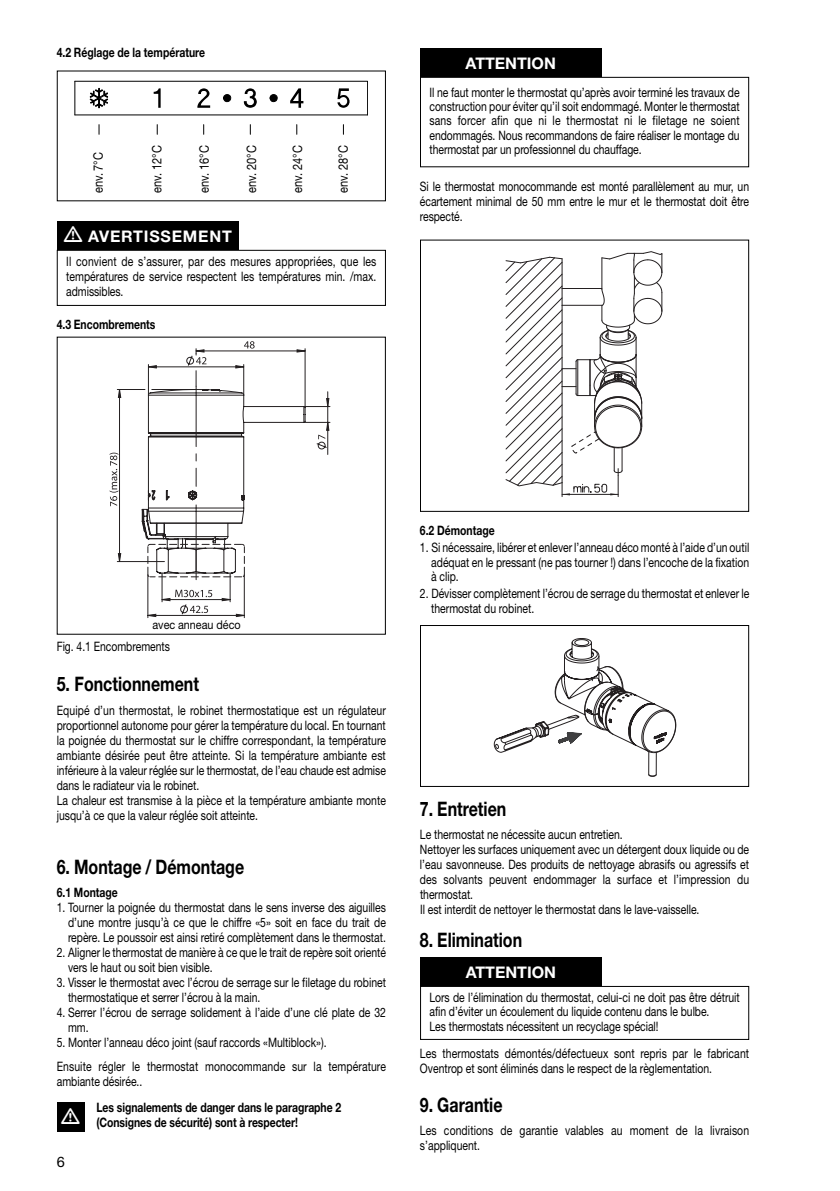
<style>
.page{position:relative;width:840px;height:1191px;background:#fff}
.page>*{position:absolute;margin:0;border:0;box-sizing:border-box;transform-origin:0 0}
.t1{font:700 20px "Helvetica Neue";color:#000;scale:.8 1}
.t2{font:700 16px "Helvetica Neue";color:#fff}
.t3{font:700 16px "Helvetica Neue";letter-spacing:.05em;color:#fff}
.t4{font:14.4px "Helvetica Neue";color:#000}
.t5{font:13px/15px "Helvetica Neue";color:#000;scale:.8 1}
.t6{font:700 13px/15px "Helvetica Neue";letter-spacing:-.005em;color:#000;scale:.8 1}
.t7{font:13px "Helvetica Neue";color:#000;scale:.85 1}
.t8{font:12px "Helvetica Neue";color:#000;scale:.9 1}
</style>
<div class="page">
<div style="left:57px;top:221px;width:181px;height:29px;background:#000"></div>
<div style="left:57px;top:250px;width:329px;height:56px;border:1px solid #000"></div>
<svg style="left:109px;top:341px;width:221px;height:276px"></svg>
<div style="left:57px;top:1102px;width:27px;height:30px;background:#000"></div>
<div style="left:420px;top:49px;width:181px;height:28px;background:#000"></div>
<div style="left:420px;top:77px;width:328px;height:90px;border:1px solid #000"></div>
<div style="left:420px;top:957px;width:181px;height:29px;background:#000"></div>
<div style="left:420px;top:986px;width:328px;height:54px;border:1px solid #000"></div>
<svg style="left:74px;top:81px;width:294px;height:35px"></svg>
<svg style="left:493px;top:638px;width:182px;height:138px"></svg>
<div style="left:420px;top:625px;width:328px;height:162px;border:1px solid #000"></div>
<svg style="left:505px;top:251px;width:157px;height:245px"></svg>
<div style="left:420px;top:239px;width:328px;height:273px;border:1px solid #000"></div>
<p class="t6" style="left:57px;top:46px;width:187px">4.2 Réglage de la température</p>
<p class="t7" style="left:94px;top:193px;width:49px;rotate:-90deg">env. 7°C</p>
<p class="t7" style="left:152px;top:193px;width:57px;rotate:-90deg">env. 12°C</p>
<p class="t7" style="left:199px;top:193px;width:57px;rotate:-90deg">env. 16°C</p>
<p class="t7" style="left:247px;top:193px;width:57px;rotate:-90deg">env. 20°C</p>
<p class="t7" style="left:293px;top:193px;width:57px;rotate:-90deg">env. 24°C</p>
<p class="t7" style="left:338px;top:193px;width:57px;rotate:-90deg">env. 28°C</p>
<p class="t3" style="left:88px;top:231px;width:145px">AVERTISSEMENT</p>
<p class="t5" style="left:66px;top:255px;width:389px;text-align:justify">Il convient de s’assurer, par des mesures appropriées, que les températures de service respectent les températures min. /max. admissibles.</p>
<p class="t6" style="left:57px;top:318px;width:125px">4.3 Encombrements</p>
<p class="t2" style="left:465px;top:57px;width:92px">ATTENTION</p>
<p class="t5" style="left:429px;top:86px;width:389px;line-height:14.4px;text-align:justify">Il ne faut monter le thermostat qu’après avoir terminé les travaux de construction pour éviter qu’il soit endommagé. Monter le thermostat sans forcer afin que ni le thermostat ni le filetage ne soient endommagés. Nous recommandons de faire réaliser le montage du thermostat par un professionnel du chauffage.</p>
<p class="t5" style="left:419px;top:180px;width:413px;text-align:justify">Si le thermostat monocommande est monté parallèlement au mur, un écartement minimal de 50 mm entre le mur et le thermostat doit être respecté.</p>
<p class="t8" style="left:152px;top:620px;width:99px">avec anneau déco</p>
<p class="t5" style="left:57px;top:640px;width:143px">Fig. 4.1 Encombrements</p>
<h1 class="t1" style="left:57px;top:677px;width:179px">5. Fonctionnement</h1>
<p class="t5" style="left:57px;top:704px;width:413px">Equipé d’un thermostat, le robinet thermostatique est un régulateur proportionnel autonome pour gérer la température du local. En tournant la poignée du thermostat sur le chiffre correspondant, la température ambiante désirée peut être atteinte. Si la température ambiante est inférieure à la valeur réglée sur le thermostat, de l’eau chaude est admise dans le radiateur via le robinet.<br>La chaleur est transmise à la pièce et la température ambiante monte jusqu’à ce que la valeur réglée soit atteinte.</p>
<h1 class="t1" style="left:57px;top:859px;width:236px">6. Montage / Démontage</h1>
<p class="t6" style="left:57px;top:886px;width:78px">6.1 Montage</p>
<p class="t5" style="left:68px;top:901px;width:399px;text-align:justify;text-indent:-11px">1. Tourner la poignée du thermostat dans le sens inverse des aiguilles d’une montre jusqu’à ce que le chiffre «5» soit en face du trait de repère. Le poussoir est ainsi retiré complètement dans le thermostat.</p>
<p class="t5" style="left:68px;top:946px;width:399px;text-indent:-11px">2. Aligner le thermostat de manière à ce que le trait de repère soit orienté vers le haut ou soit bien visible.</p>
<p class="t5" style="left:68px;top:976px;width:399px;text-indent:-11px">3. Visser le thermostat avec l’écrou de serrage sur le filetage du robinet thermostatique et serrer l’écrou à la main.</p>
<p class="t5" style="left:68px;top:1006px;width:399px;text-indent:-11px">4. Serrer l’écrou de serrage solidement à l’aide d’une clé plate de 32 mm.</p>
<p class="t5" style="left:57px;top:1032px;width:413px;line-height:23.6px">5. Monter l’anneau déco joint (sauf raccords «Multiblock»).<br>Ensuite régler le thermostat monocommande sur la température</p>
<p class="t5" style="left:57px;top:1074px;width:108px">ambiante désirée..</p>
<p class="t6" style="left:96px;top:1100px;width:307px">Les signalements de danger dans le paragraphe 2 (Consignes de sécurité) sont à respecter!</p>
<p class="t4" style="left:57px;top:1157px;width:10px">6</p>
<p class="t6" style="left:420px;top:524px;width:95px">6.2 Démontage</p>
<p class="t5" style="left:431px;top:542px;width:399px;line-height:14.4px;text-align:justify;text-indent:-11px">1. Si nécessaire, libérer et enlever l’anneau déco monté à l’aide d’un outil adéquat en le pressant (ne pas tourner !) dans l’encoche de la fixation à clip.</p>
<p class="t5" style="left:431px;top:588px;width:399px;line-height:14.4px;text-indent:-11px">2. Dévisser complètement l’écrou de serrage du thermostat et enlever le thermostat du robinet.</p>
<h1 class="t1" style="left:420px;top:801px;width:109px">7. Entretien</h1>
<p class="t5" style="left:420px;top:828px;width:413px">Le thermostat ne nécessite aucun entretien.<br>Nettoyer les surfaces uniquement avec un détergent doux liquide ou de l’eau savonneuse. Des produits de nettoyage abrasifs ou agressifs et des solvants peuvent endommager la surface et l’impression du thermostat.<br>Il est interdit de nettoyer le thermostat dans le lave-vaisselle.</p>
<h1 class="t1" style="left:420px;top:933px;width:129px">8. Elimination</h1>
<p class="t2" style="left:465px;top:966px;width:92px">ATTENTION</p>
<p class="t5" style="left:429px;top:991px;width:389px;line-height:14.4px">Lors de l’élimination du thermostat, celui-ci ne doit pas être détruit afin d’éviter un écoulement du liquide contenu dans le bulbe.<br>Les thermostats nécessitent un recyclage spécial!</p>
<p class="t5" style="left:420px;top:1047px;width:413px">Les thermostats démontés/défectueux sont repris par le fabricant<br>Oventrop et sont éliminés dans le respect de la règlementation.</p>
<h1 class="t1" style="left:420px;top:1097px;width:105px">9. Garantie</h1>
<p class="t5" style="left:420px;top:1124px;width:413px">Les conditions de garantie valables au moment de la livraison s’appliquent.</p>
</div>
